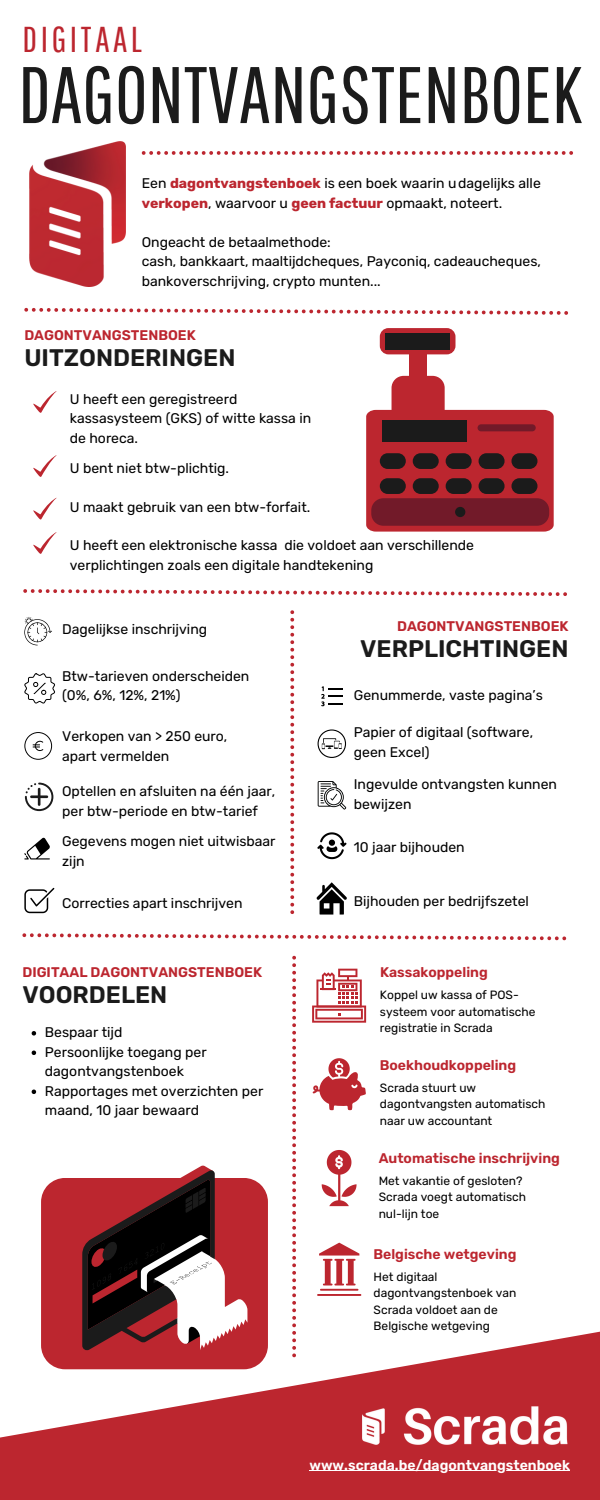
<style>
.page{position:relative;width:600px;height:1500px;background:#fff}
.page>*{position:absolute;margin:0;border:0;box-sizing:border-box;transform-origin:0 0}
.t1{font:80px "Pathway Gothic One";color:#1b1b1b}
.t2{font:36px "Pathway Gothic One";letter-spacing:.1em;color:#bc262f}
.t3{font:600 24px "Rubik";color:#1b1b1b}
.t4{font:14px/19.5px "Rubik";color:#000}
.t5{font:600 14px "Rubik";color:#bc262f}
.t6{font:600 14px "Rubik";color:#fff}
.t7{font:12px/16.5px "Rubik";color:#000}
.s1{font-weight:700;color:#bc262f}
</style>
<div class="page">
<div style="left:41px;top:1178px;width:227px;height:145px;background:#bc262f"></div>
<svg style="left:74px;top:1165px;width:173px;height:158px"></svg>
<svg style="left:292px;top:956px;width:4px;height:364px"></svg>
<svg style="left:313px;top:1058px;width:53px;height:52px"></svg>
<svg style="left:322px;top:1150px;width:35px;height:56px"></svg>
<svg style="left:317px;top:1243px;width:44px;height:53px"></svg>
<svg style="left:312px;top:969px;width:54px;height:54px"></svg>
<svg style="left:0;top:1323px;width:600px;height:177px;fill:#bc262f"></svg>
<img style="left:29px;top:141px;width:96px;height:146px">
<svg style="left:24px;top:308px;width:544px;height:7px"></svg>
<svg style="left:142px;top:151px;width:431px;height:4px"></svg>
<svg style="left:23px;top:589px;width:544px;height:7px"></svg>
<svg style="left:33px;top:391px;width:24px;height:22px"></svg>
<svg style="left:33px;top:455px;width:24px;height:22px"></svg>
<svg style="left:33px;top:498px;width:24px;height:22px"></svg>
<svg style="left:33px;top:532px;width:24px;height:22px"></svg>
<svg style="left:22px;top:933px;width:544px;height:7px"></svg>
<svg style="left:24px;top:617px;width:28px;height:28px"></svg>
<svg style="left:24px;top:673px;width:31px;height:30px"></svg>
<svg style="left:24px;top:732px;width:28px;height:28px"></svg>
<svg style="left:24px;top:838px;width:26px;height:22px"></svg>
<svg style="left:290px;top:610px;width:4px;height:304px"></svg>
<svg style="left:24px;top:888px;width:30px;height:25px"></svg>
<svg style="left:321px;top:686px;width:21px;height:20px"></svg>
<svg style="left:318px;top:729px;width:28px;height:29px"></svg>
<svg style="left:318px;top:781px;width:28px;height:29px"></svg>
<svg style="left:317px;top:832px;width:29px;height:27px"></svg>
<img style="left:345px;top:1386px;width:223px;height:66px">
<svg style="left:25px;top:783px;width:28px;height:28px"></svg>
<svg style="left:316px;top:882px;width:31px;height:33px"></svg>
<div style="left:392px;top:376px;width:53px;height:52px;background:#bc262f;border-radius:12px"></div>
<div style="left:409px;top:339px;width:17px;height:89px;background:#bc262f"></div>
<div style="left:366px;top:410px;width:188px;height:122px;background:#bc262f"></div>
<div style="left:380px;top:328px;width:76px;height:26px;background:#bc262f;border-radius:9px"></div>
<div style="left:386px;top:333px;width:64px;height:16px;background:#1b1b1b"></div>
<div style="left:383px;top:421px;width:84px;height:21px;background:#1b1b1b"></div>
<div style="left:380px;top:453px;width:26px;height:16px;background:#1b1b1b;border-radius:8px"></div>
<div style="left:413px;top:453px;width:26px;height:16px;background:#1b1b1b;border-radius:8px"></div>
<div style="left:446px;top:453px;width:26px;height:16px;background:#1b1b1b;border-radius:8px"></div>
<div style="left:479px;top:453px;width:26px;height:16px;background:#1b1b1b;border-radius:8px"></div>
<div style="left:511px;top:453px;width:26px;height:16px;background:#1b1b1b;border-radius:8px"></div>
<div style="left:380px;top:478px;width:26px;height:16px;background:#1b1b1b;border-radius:8px"></div>
<div style="left:413px;top:478px;width:26px;height:16px;background:#1b1b1b;border-radius:8px"></div>
<div style="left:446px;top:478px;width:26px;height:16px;background:#1b1b1b;border-radius:8px"></div>
<div style="left:479px;top:478px;width:26px;height:16px;background:#1b1b1b;border-radius:8px"></div>
<div style="left:511px;top:478px;width:26px;height:16px;background:#1b1b1b;border-radius:8px"></div>
<div style="left:478px;top:424px;width:58px;height:7px;background:#721a29;border-radius:4px"></div>
<div style="left:371px;top:498px;width:178px;height:28px;background:#721a29;border-radius:12px"></div>
<div style="left:455px;top:507px;width:10px;height:10px;background:#1b1b1b;border-radius:50%"></div>
<svg style="left:32px;top:1031px;width:4px;height:5px"></svg>
<svg style="left:32px;top:1051px;width:4px;height:4px"></svg>
<svg style="left:32px;top:1090px;width:4px;height:4px"></svg>
<hr style="left:309px;top:1470px;width:261px;height:1px;background:#fff">
<p class="t2" style="left:22px;top:18px;width:121px">DIGITAAL</p>
<p class="t1" style="left:18px;top:47px;width:566px">DAGONTVANGSTENBOEK</p>
<p class="t4" style="left:142px;top:174px;width:401px">Een <span class="s1">dagontvangstenboek</span> is een boek waarin udagelijks alle <span class="s1">verkopen</span>, waarvoor u <span class="s1">geen factuur</span> opmaakt, noteert.</p>
<p class="t4" style="left:142px;top:232px;width:191px">Ongeacht de betaalmethode:</p>
<p class="t4" style="left:142px;top:252px;width:401px">cash, bankkaart, maaltijdcheques, Payconiq, cadeaucheques, bankoverschrijving, crypto munten...</p>
<p class="t5" style="left:24px;top:327px;width:173px">DAGONTVANGSTENBOEK</p>
<p class="t3" style="left:24px;top:344px;width:213px">UITZONDERINGEN</p>
<p class="t4" style="left:70px;top:389px;width:243px">U heeft een geregistreerd kassasysteem (GKS) of witte kassa in de horeca.</p>
<p class="t4" style="left:70px;top:459px;width:161px">U bent niet btw-plichtig.</p>
<p class="t4" style="left:70px;top:498px;width:242px">U maakt gebruik van een btw-forfait.</p>
<p class="t4" style="left:70px;top:535px;width:406px">U heeft een elektronische kassa die voldoet aan verschillende verplichtingen zoals een digitale handtekening</p>
<p class="t4" style="left:62px;top:620px;width:146px">Dagelijkse inschrijving</p>
<p class="t5" style="left:397px;top:617px;width:173px">DAGONTVANGSTENBOEK</p>
<p class="t4" style="left:62px;top:666px;width:189px">Btw-tarieven onderscheiden (0%, 6%, 12%, 21%)</p>
<p class="t4" style="left:62px;top:727px;width:167px">Verkopen van &gt; 250 euro, apart vermelden</p>
<p class="t4" style="left:62px;top:782px;width:215px">Optellen en afsluiten na één jaar, per btw-periode en btw-tarief</p>
<p class="t4" style="left:62px;top:832px;width:215px">Gegevens mogen niet uitwisbaar zijn</p>
<p class="t4" style="left:62px;top:894px;width:182px">Correcties apart inschrijven</p>
<p class="t3" style="left:360px;top:634px;width:210px">VERPLICHTINGEN</p>
<p class="t4" style="left:354px;top:685px;width:191px">Genummerde, vaste pagina’s</p>
<p class="t4" style="left:354px;top:723px;width:181px">Papier of digitaal (software, geen Excel)</p>
<p class="t4" style="left:354px;top:775px;width:205px">Ingevulde ontvangsten kunnen bewijzen</p>
<p class="t4" style="left:354px;top:837px;width:112px">10 jaar bijhouden</p>
<p class="t4" style="left:354px;top:892px;width:177px">Bijhouden per bedrijfszetel</p>
<p class="t5" style="left:22px;top:964px;width:241px">DIGITAAL DAGONTVANGSTENBOEK</p>
<p class="t3" style="left:22px;top:981px;width:146px">VOORDELEN</p>
<p class="t4" style="left:45px;top:1023px;width:79px">Bespaar tijd</p>
<p class="t4" style="left:45px;top:1042px;width:163px">Persoonlijke toegang per dagontvangstenboek</p>
<p class="t4" style="left:45px;top:1081px;width:220px">Rapportages met overzichten per maand, 10 jaar bewaard</p>
<p class="t5" style="left:380px;top:964px;width:109px">Kassakoppeling</p>
<p class="t7" style="left:380px;top:987px;width:157px">Koppel uw kassa of POS&shy;systeem voor automatische registratie in Scrada</p>
<p class="t5" style="left:380px;top:1057px;width:138px">Boekhoudkoppeling</p>
<p class="t7" style="left:380px;top:1079px;width:167px">Scrada stuurt uw dagontvangsten automatisch naar uw accountant</p>
<p class="t5" style="left:379px;top:1150px;width:183px">Automatische inschrijving</p>
<p class="t7" style="left:379px;top:1172px;width:149px">Met vakantie of gesloten?<br>Scrada voegt automatisch nul-lijn toe</p>
<p class="t5" style="left:374px;top:1246px;width:144px">Belgische wetgeving</p>
<p class="t7" style="left:374px;top:1269px;width:144px">Het digitaal dagontvangstenboek van<br>Scrada voldoet aan de<br>Belgische wetgeving</p>
<p class="t6" style="left:309px;top:1457px;width:262px">www.scrada.be/dagontvangstenboek</p>
</div>
